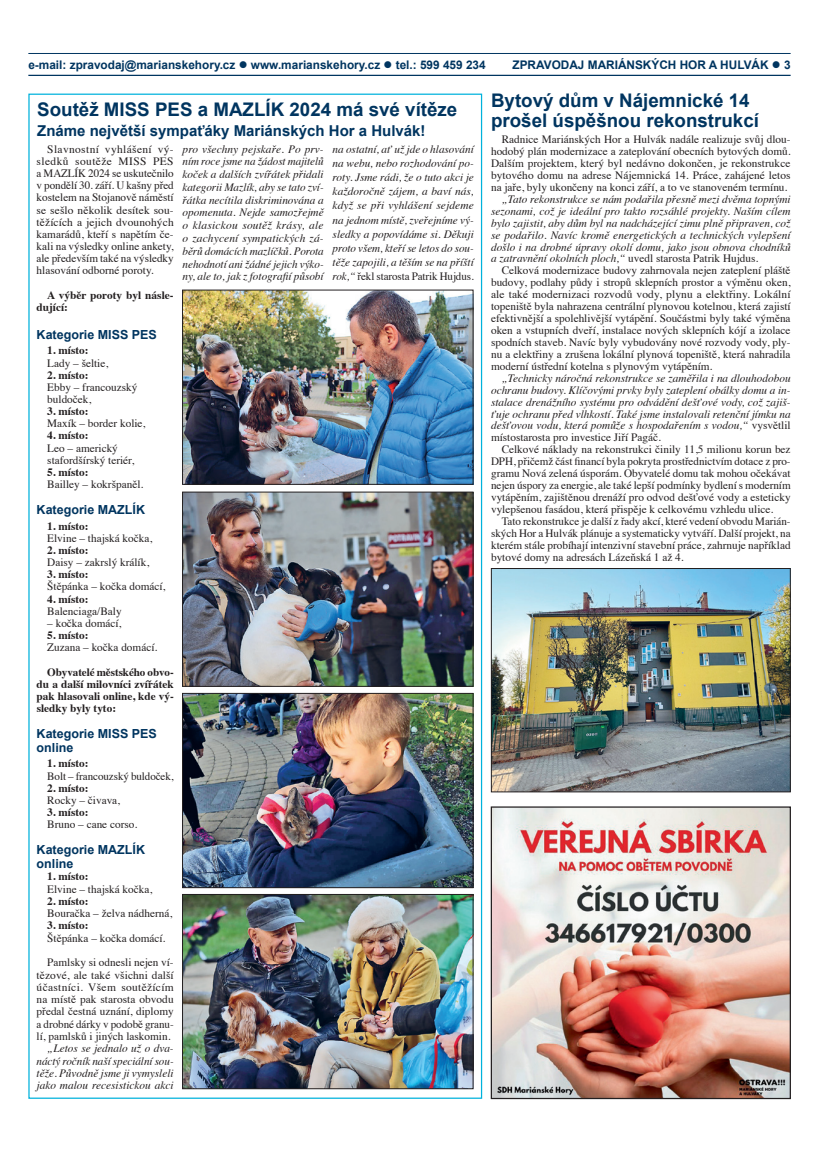
<style>
.page{position:relative;width:819px;height:1152px;background:#fff}
.page>*{position:absolute;margin:0;border:0;box-sizing:border-box;transform-origin:0 0}
.t1{font:700 18.75px/20px "Arial";color:#003560}
.t2{font:700 15px "Arial";color:#003560}
.t3{font:700 12.5px/13.9px "Arial";color:#003560}
.t4{font:700 11.88px "Arial";color:#003560}
.t5{font:11.25px/11.9px "Times";color:#231f20;text-align:justify}
.t6{font:italic 11.25px/11.9px "Times";color:#231f20;text-align:justify}
.t7{font:700 11.25px/12.1px "Times";color:#231f20}
.s1{font-style:normal}
</style>
<div class="page">
<hr style="left:28px;top:53px;width:762px;height:1px;background:#003560">
<hr style="left:28px;top:75px;width:762px;height:1px;background:#003560">
<img style="left:492px;top:808px;width:296px;height:289px">
<div style="left:490px;top:806px;width:300px;height:293px;border:1px solid #231f20"></div>
<img style="left:493px;top:570px;width:295px;height:220px">
<div style="left:491px;top:568px;width:299px;height:224px;border:1px solid #231f20"></div>
<img style="left:184px;top:292px;width:287px;height:191px">
<div style="left:182px;top:290px;width:291px;height:195px;border:1px solid #231f20"></div>
<img style="left:184px;top:494px;width:287px;height:190px">
<div style="left:182px;top:492px;width:291px;height:194px;border:1px solid #231f20"></div>
<img style="left:184px;top:695px;width:287px;height:191px">
<div style="left:182px;top:693px;width:291px;height:195px;border:1px solid #231f20"></div>
<img style="left:184px;top:896px;width:287px;height:191px">
<div style="left:182px;top:894px;width:291px;height:195px;border:1px solid #231f20"></div>
<p class="t4" style="left:28px;top:57px;width:459px">e-mail: zpravodaj@marianskehory.cz ● www.marianskehory.cz ● tel.: 599 459 234</p>
<p class="t4" style="left:512px;top:57px;width:279px">ZPRAVODAJ MARIÁNSKÝCH HOR A HULVÁK ● 3</p>
<h1 class="t1" style="left:37px;top:100px;width:421px">Soutěž MISS PES a MAZLÍK 2024 má své vítěze</h1>
<h2 class="t2" style="left:37px;top:120px;width:390px">Známe největší sympaťáky Mariánských Hor a Hulvák!</h2>
<p class="t6" style="left:182px;top:142px;width:143px;line-height:12.8px">pro všechny pejskaře. Po prv&shy;ním roce jsme na žádost majitelů koček a dalších zvířátek přidali kategorii Mazlík, aby se tato zví&shy;řátka necítila diskriminována a opomenuta. Nejde samozřejmě o klasickou soutěž krásy, ale o zachycení sympatických zá&shy;běrů domácích mazlíčků. Porota nehodnotí ani žádné jejich výko&shy;ny, ale to, jak z fotografií působí</p>
<p class="t6" style="left:332px;top:141px;width:143px;line-height:14.1px">na ostatní, ať už jde o hlasování na webu, nebo rozhodování po&shy;roty. Jsme rádi, že o tuto akci je každoročně zájem, a baví nás, když se při vyhlášení sejdeme na jednom místě, zveřejníme vý&shy;sledky a popovídáme si. Děkuji proto všem, kteří se letos do sou&shy;těže zapojili, a těším se na příští rok,“ <span class="s1">řekl starosta Patrik Hujdus.</span></p>
<p class="t5" style="left:37px;top:142px;width:139px;text-indent:11px">Slavnostní vyhlášení vý&shy;sledků soutěže MISS PES a MAZLÍK 2024 se uskutečnilo v pondělí 30. září. U kašny před kostelem na Stojanově náměstí se sešlo několik desítek sou&shy;těžících a jejich dvounohých kamarádů, kteří s napětím če&shy;kali na výsledky online ankety, ale především také na výsledky hlasování odborné poroty.</p>
<p class="t7" style="left:37px;top:288px;width:138px;text-indent:11px">A výběr poroty byl násle&shy;dující:</p>
<p class="t3" style="left:37px;top:328px;width:122px">Kategorie MISS PES</p>
<p class="t7" style="left:47px;top:343px;width:43px">1. místo:</p>
<p class="t5" style="left:47px;top:356px;width:62px">Lady – šeltie,</p>
<p class="t7" style="left:47px;top:367px;width:43px">2. místo:</p>
<p class="t5" style="left:47px;top:380px;width:91px">Ebby – francouzský buldoček,</p>
<p class="t7" style="left:47px;top:404px;width:43px">3. místo:</p>
<p class="t5" style="left:47px;top:416px;width:100px">Maxík – border kolie,</p>
<p class="t7" style="left:47px;top:428px;width:43px">4. místo:</p>
<p class="t5" style="left:47px;top:441px;width:89px">Leo – americký stafordšírský teriér,</p>
<p class="t7" style="left:47px;top:465px;width:43px">5. místo:</p>
<p class="t5" style="left:47px;top:477px;width:97px">Bailley – kokršpaněl.</p>
<p class="t3" style="left:37px;top:503px;width:110px">Kategorie MAZLÍK</p>
<p class="t7" style="left:47px;top:518px;width:43px">1. místo:</p>
<p class="t5" style="left:47px;top:531px;width:106px">Elvine – thajská kočka,</p>
<p class="t7" style="left:47px;top:543px;width:43px">2. místo:</p>
<p class="t5" style="left:47px;top:555px;width:103px">Daisy – zakrslý králík,</p>
<p class="t7" style="left:47px;top:567px;width:43px">3. místo:</p>
<p class="t5" style="left:47px;top:580px;width:120px">Štěpánka – kočka domácí,</p>
<p class="t7" style="left:47px;top:591px;width:43px">4. místo:</p>
<p class="t5" style="left:47px;top:604px;width:76px">Balenciaga/Baly</p>
<p class="t5" style="left:47px;top:616px;width:76px">– kočka domácí,</p>
<p class="t7" style="left:47px;top:628px;width:43px">5. místo:</p>
<p class="t5" style="left:47px;top:640px;width:111px">Zuzana – kočka domácí.</p>
<p class="t7" style="left:37px;top:664px;width:139px;text-align:justify;text-indent:11px">Obyvatelé městského obvo&shy;du a další milovníci zvířátek pak hlasovali online, kde vý&shy;sledky byly tyto:</p>
<p class="t3" style="left:37px;top:727px;width:122px">Kategorie MISS PES online</p>
<p class="t7" style="left:47px;top:756px;width:43px">1. místo:</p>
<p class="t5" style="left:47px;top:769px;width:128px">Bolt – francouzský buldoček,</p>
<p class="t7" style="left:47px;top:780px;width:43px">2. místo:</p>
<p class="t5" style="left:47px;top:793px;width:74px">Rocky – čivava,</p>
<p class="t7" style="left:47px;top:805px;width:43px">3. místo:</p>
<p class="t5" style="left:47px;top:817px;width:91px">Bruno – cane corso.</p>
<p class="t3" style="left:37px;top:843px;width:110px">Kategorie MAZLÍK online</p>
<p class="t7" style="left:47px;top:869px;width:43px">1. místo:</p>
<p class="t5" style="left:47px;top:882px;width:106px">Elvine – thajská kočka,</p>
<p class="t7" style="left:47px;top:894px;width:43px">2. místo:</p>
<p class="t5" style="left:47px;top:906px;width:126px">Bouračka – želva nádherná,</p>
<p class="t7" style="left:47px;top:918px;width:43px">3. místo:</p>
<p class="t5" style="left:47px;top:924px;width:128px;line-height:24.5px">Štěpánka – kočka domácí.<br>Pamlsky si odnesli nejen ví-</p>
<p class="t5" style="left:37px;top:967px;width:139px;line-height:12.2px">tězové, ale také všichni další účastníci. Všem soutěžícím na místě pak starosta obvodu předal čestná uznání, diplomy a drobné dárky v podobě granu&shy;lí, pamlsků i jiných laskomin.</p>
<p class="t6" style="left:37px;top:1041px;width:138px;line-height:12.2px;text-indent:11px">„Letos se jednalo už o dva&shy;náctý ročník naší speciální sou&shy;těže. Původně jsme ji vymysleli jako malou recesistickou akci</p>
<h1 class="t1" style="left:491px;top:91px;width:269px">Bytový dům v Nájemnické 14 prošel úspěšnou rekonstrukcí</h1>
<p class="t5" style="left:491px;top:132px;width:301px;text-indent:11px">Radnice Mariánských Hor a Hulvák nadále realizuje svůj dlou&shy;hodobý plán modernizace a zateplování obecních bytových domů.<br>Dalším projektem, který byl nedávno dokončen, je rekonstrukce bytového domu na adrese Nájemnická 14. Práce, zahájené letos na jaře, byly ukončeny na konci září, a to ve stanoveném termínu.</p>
<p class="t6" style="left:491px;top:192px;width:301px;text-indent:11px">„Tato rekonstrukce se nám podařila přesně mezi dvěma topnými sezonami, což je ideální pro takto rozsáhlé projekty. Naším cílem bylo zajistit, aby dům byl na nadcházející zimu plně připraven, což se podařilo. Navíc kromě energetických a technických vylepšení došlo i na drobné úpravy okolí domu, jako jsou obnova chodníků a zatravnění okolních ploch,“ <span class="s1">uvedl starosta Patrik Hujdus.</span></p>
<p class="t5" style="left:491px;top:264px;width:301px;text-indent:11px">Celková modernizace budovy zahrnovala nejen zateplení pláště budovy, podlahy půdy i stropů sklepních prostor a výměnu oken, ale také modernizaci rozvodů vody, plynu a elektřiny. Lokální topeniště byla nahrazena centrální plynovou kotelnou, která zajistí efektivnější a spolehlivější vytápění. Součástmi byly také výměna oken a vstupních dveří, instalace nových sklepních kójí a izolace spodních staveb. Navíc byly vybudovány nové rozvody vody, ply&shy;nu a elektřiny a zrušena lokální plynová topeniště, která nahradila moderní ústřední kotelna s plynovým vytápěním.</p>
<p class="t6" style="left:491px;top:371px;width:301px;text-indent:11px">„Technicky náročná rekonstrukce se zaměřila i na dlouhodobou ochranu budovy. Klíčovými prvky byly zateplení obálky domu a in&shy;stalace drenážního systému pro odvádění dešťové vody, což zajiš&shy;ťuje ochranu před vlhkostí. Také jsme instalovali retenční jímku na dešťovou vodu, která pomůže s hospodařením s vodou,“ <span class="s1">vysvětlil místostarosta pro investice Jiří Pagáč.</span></p>
<p class="t5" style="left:491px;top:442px;width:301px;text-indent:11px">Celkové náklady na rekonstrukci činily 11,5 milionu korun bez DPH, přičemž část financí byla pokryta prostřednictvím dotace z pro&shy;gramu Nová zelená úsporám. Obyvatelé domu tak mohou očekávat nejen úspory za energie, ale také lepší podmínky bydlení s moderním vytápěním, zajištěnou drenáží pro odvod dešťové vody a esteticky vylepšenou fasádou, která přispěje k celkovému vzhledu ulice.</p>
<p class="t5" style="left:491px;top:514px;width:301px;text-indent:11px">Tato rekonstrukce je další z řady akcí, které vedení obvodu Marián&shy;ských Hor a Hulvák plánuje a systematicky vytváří. Další projekt, na kterém stále probíhají intenzivní stavební práce, zahrnuje například bytové domy na adresách Lázeňská 1 až 4.</p>
</div>
